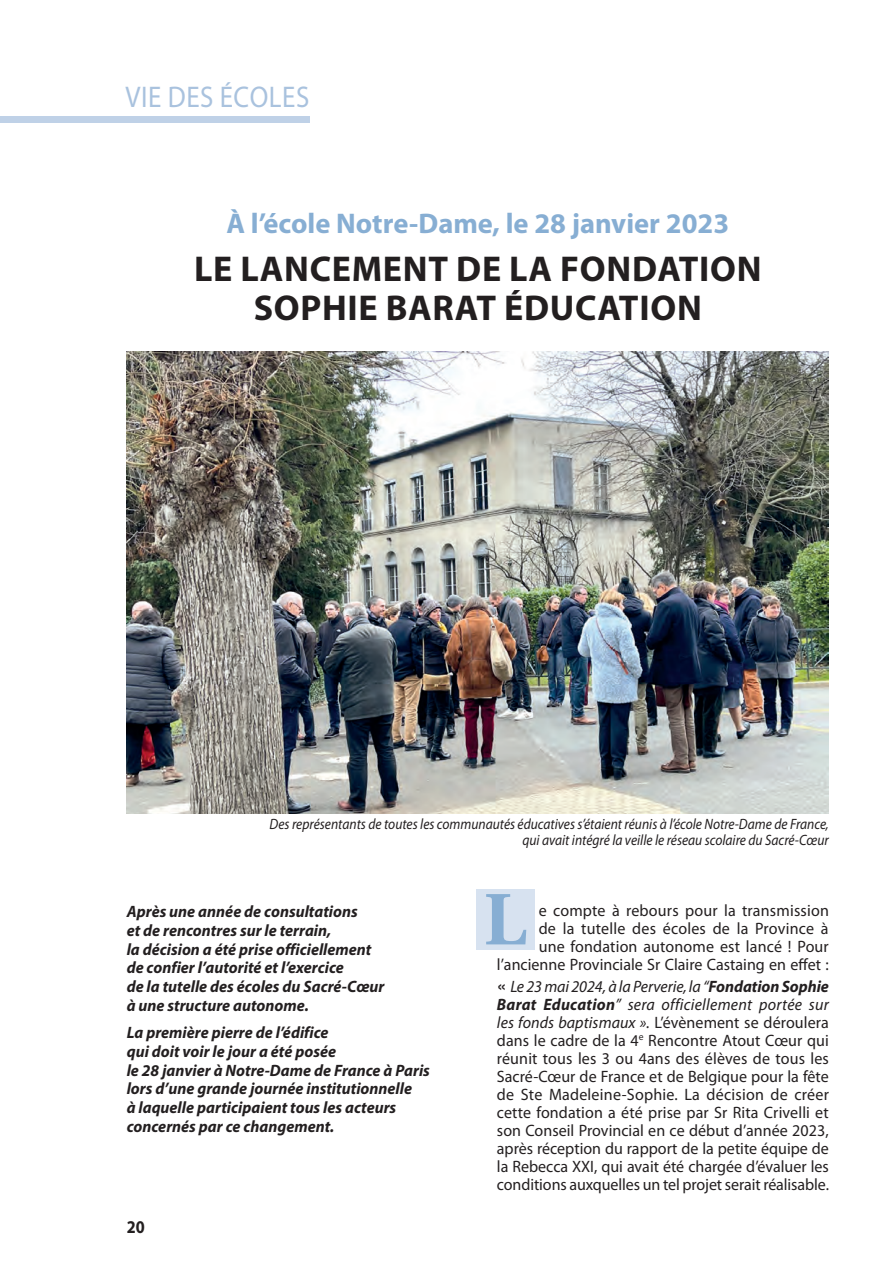
<style>
.page{position:relative;width:893px;height:1261px;background:#fff}
.page>*{position:absolute;margin:0;border:0;box-sizing:border-box;transform-origin:0 0}
.t1{font:700 72.75px "Utopia";color:#87aed3}
.t2{font:700 36px/39px "Myriad Pro";letter-spacing:.02em;color:#231f20;text-align:center}
.t3{font:30px "Myriad Pro";letter-spacing:.02em;color:#a9c2de;scale:.9 1}
.t4{font:700 28.5px "Myriad Pro";color:#87aed3}
.t5{font:700 18px "Myriad Pro";color:#231f20;scale:.9 1}
.t6{font:16.5px/18px "Myriad Pro";color:#231f20;text-align:right}
.t7{font:italic 700 16.5px/18.8px "Myriad Pro";color:#231f20}
.t8{font:italic 15px/16.5px "Myriad Pro";color:#231f20;text-align:right;scale:.9 1}
.s1{font-family:"Helvetica";font-size:18px}
.s2{font-style:italic}
.s3{font-weight:700;font-style:italic}
</style>
<div class="page">
<div style="left:0;top:116px;width:309px;height:6px;background:#bfd1e7"></div>
<img style="left:127px;top:352px;width:701px;height:461px">
<div style="left:475px;top:890px;width:59px;height:60px;background:#d7e2f0"></div>
<h3 class="t3" style="left:126px;top:78px;width:206px">VIE DES ÉCOLES</h3>
<h3 class="t4" style="left:226px;top:205px;width:504px">À l’école Notre-Dame, le 28 janvier 2023</h3>
<h2 class="t2" style="left:194px;top:248px;width:569px">LE LANCEMENT DE LA FONDATION<br>SOPHIE BARAT ÉDUCATION</h2>
<p class="t8" style="left:269px;top:815px;width:622px">Des représentants de toutes les communautés éducatives s’étaient réunis à l’école Notre-Dame de France, qui avait intégré la veille le réseau scolaire du Sacré-Cœur</p>
<p class="t7" style="left:127px;top:902px;width:259px">Après une année de consultations<br>et de rencontres sur le terrain,<br>la décision a été prise officiellement de confier l’autorité et l’exercice<br>de la tutelle des écoles du Sacré-Cœur à une structure autonome.</p>
<p class="t7" style="left:127px;top:1023px;width:304px">La première pierre de l’édifice<br>qui doit voir le jour a été posée<br>le 28 janvier à Notre-Dame de France à Paris lors d’une grande journée institutionnelle<br>à laquelle participaient tous les acteurs concernés par ce changement.</p>
<p class="t5" style="left:127px;top:1215px;width:21px">20</p>
<h1 class="t1" style="left:483px;top:878px;width:44px">L</h1>
<p class="t6" style="left:497px;top:901px;width:333px">e compte à rebours pour la transmission<br>de la tutelle des écoles de la Province à<br>une fondation autonome est lancé ! Pour l’ancienne Provinciale Sr Claire Castaing en effet :</p>
<p class="t6" style="left:497px;top:977px;width:333px;text-align:justify"><span class="s1">«</span> <span class="s2">Le 23 mai 2024, à la Perverie, la “</span><span class="s3">Fondation Sophie Barat Education</span><span class="s2">” sera officiellement portée sur les fonds baptismaux ».</span> L’évènement se déroulera dans le cadre de la 4<sup>e</sup> Rencontre Atout Cœur qui réunit tous les 3 ou 4ans des élèves de tous les Sacré-Cœur de France et de Belgique pour la fête de Ste Madeleine-Sophie. La décision de créer cette fondation a été prise par Sr Rita Crivelli et son Conseil Provincial en ce début d’année 2023, après réception du rapport de la petite équipe de la Rebecca XXI, qui avait été chargée d’évaluer les conditions auxquelles un tel projet serait réalisable.</p>
</div>
